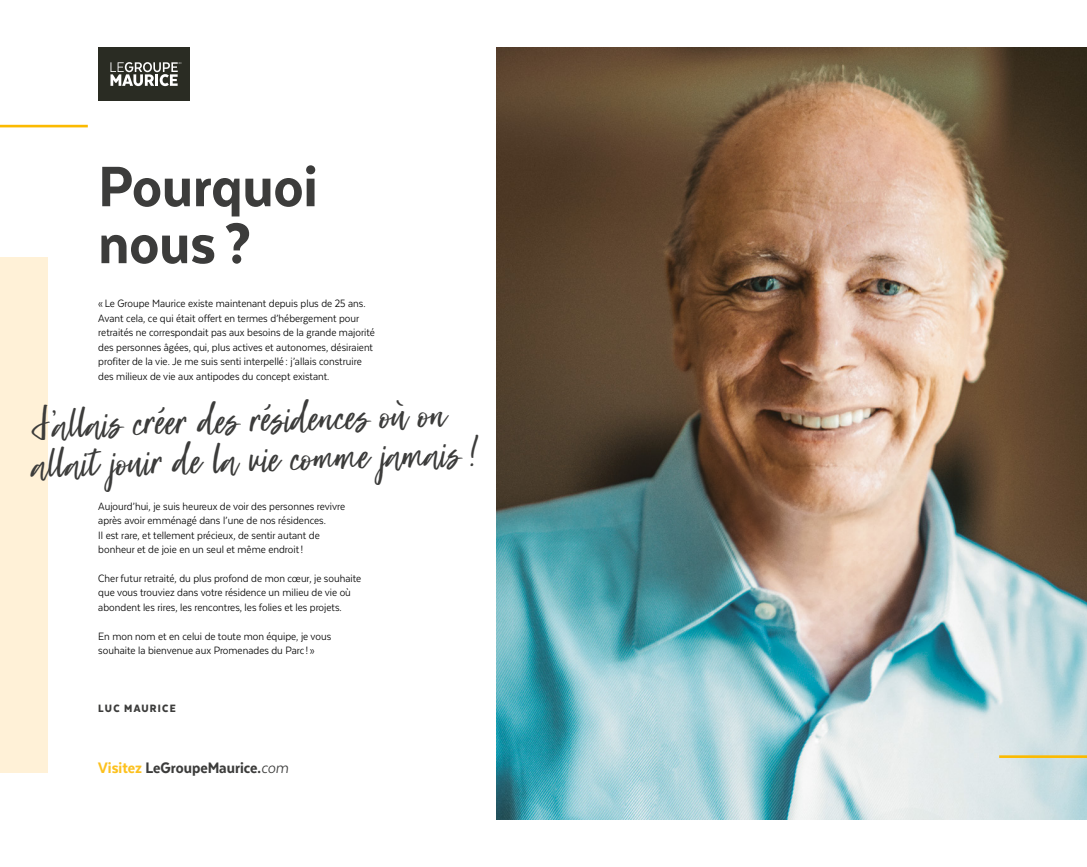
<style>
.page{position:relative;width:1087px;height:867px;background:#fff}
.page>*{position:absolute;margin:0;border:0;box-sizing:border-box;transform-origin:0 0}
.t1{font:800 65.62px/56.9px "Texta Narrow";color:#3c3c3b}
.t2{font:43.75px/39.3px "Super Natural";color:#3c3c3b}
.t3{font:800 17.5px "Texta Narrow";color:#3c3c3b}
.t4{font:12.25px/14.4px "Texta Narrow";color:#000}
.t5{font:900 12.25px "Texta Narrow";letter-spacing:.1em;color:#3c3c3b}
.s1{color:#fcc11f}
.s2{font-weight:400;font-style:italic}
</style>
<div class="page">
<div style="left:0;top:257px;width:47px;height:515px;background:#fff1d7"></div>
<div style="left:98px;top:47px;width:92px;height:54px;background:#2a2c23"></div>
<svg style="left:110px;top:62px;width:71px;height:24px"></svg>
<img style="left:496px;top:47px;width:591px;height:772px">
<hr style="left:999px;top:755px;width:88px;height:2px;background:#fbba00">
<hr style="left:0;top:125px;width:88px;height:2px;background:#fbba00">
<h1 class="t1" style="left:98px;top:157px;width:221px">Pourquoi nous ?</h1>
<p class="t4" style="left:98px;top:296px;width:278px">« Le Groupe Maurice existe maintenant depuis plus de 25 ans.<br>Avant cela, ce qui était offert en termes d’hébergement pour retraités ne correspondait pas aux besoins de la grande majorité des personnes âgées, qui, plus actives et autonomes, désiraient profiter de la vie. Je me suis senti interpellé : j’allais construire des milieux de vie aux antipodes du concept existant.</p>
<h2 class="t2" style="left:32px;top:403px;width:448px;rotate:-1deg">J’all ais créer des résidences où on all ait jouir de la vie comm e jamais!</h2>
<p class="t4" style="left:98px;top:498px;width:248px">Aujourd’hui, je suis heureux de voir des personnes revivre après avoir emménagé dans l’une de nos résidences.<br>Il est rare, et tellement précieux, de sentir autant de bonheur et de joie en un seul et même endroit!</p>
<p class="t4" style="left:98px;top:570px;width:264px">Cher futur retraité, du plus profond de mon cœur, je souhaite que vous trouviez dans votre résidence un milieu de vie où abondent les rires, les rencontres, les folies et les projets.</p>
<p class="t4" style="left:98px;top:628px;width:234px">En mon nom et en celui de toute mon équipe, je vous souhaite la bienvenue aux Promenades du Parc!»</p>
<p class="t5" style="left:98px;top:701px;width:79px">LUC MAURICE</p>
<h3 class="t3" style="left:98px;top:758px;width:192px"><span class="s1">Visitez</span> LeGroupeMaurice.<span class="s2">com</span></h3>
</div>
